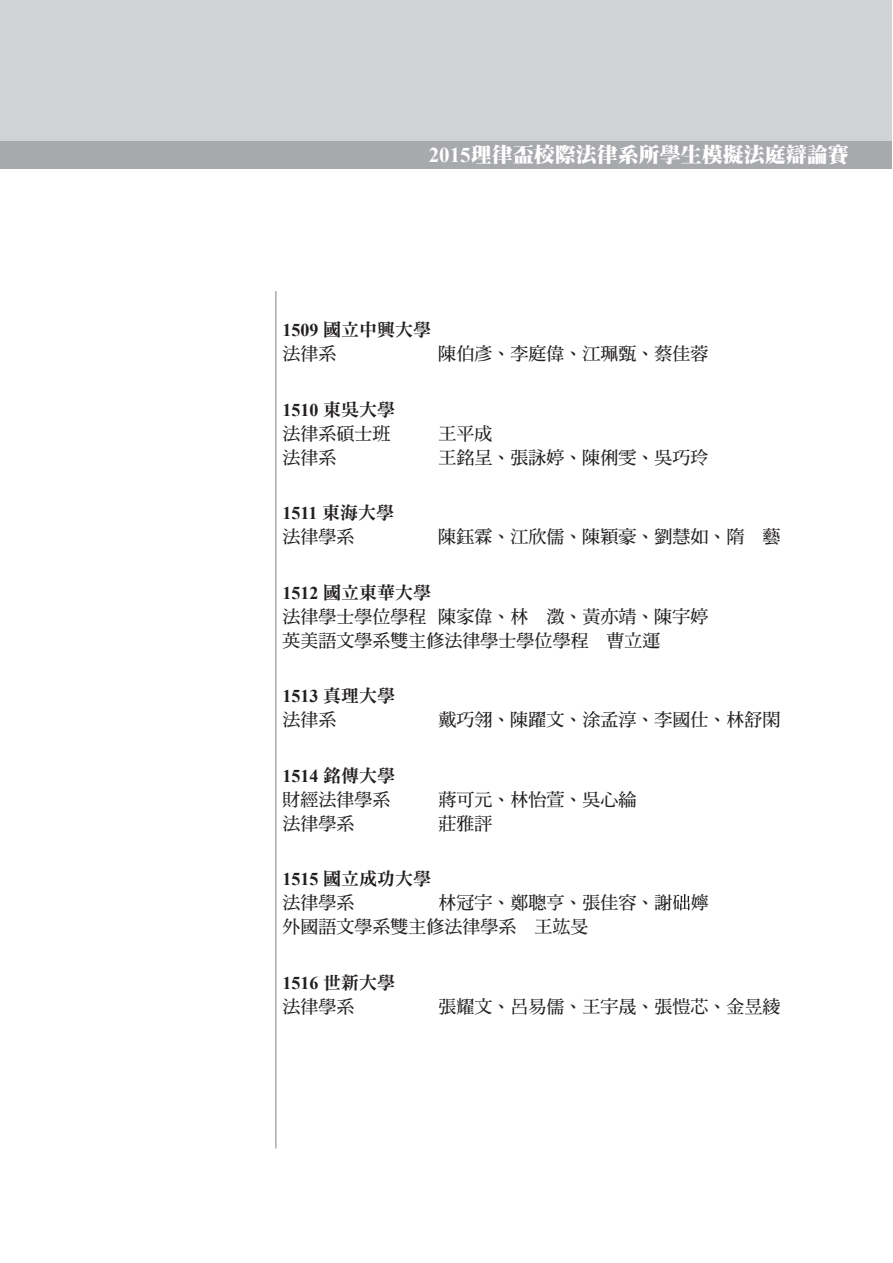
<style>
.page{position:relative;width:893px;height:1263px;background:#fff}
.page>*{position:absolute;margin:0;border:0;box-sizing:border-box;transform-origin:0 0}
.t1{font:21px "DF Ming Std W12";color:#fff}
.t2{font:18px/24px "DF Ming Std W7";color:#231f20}
.t3{font:700 18px "Times New Roman";color:#231f20}
.t4{font:18px "DF Ming Std W9";color:#231f20}
.s1{font-family:"Times New Roman";font-weight:700}
.s2{font-family:"DF Ming Std W9";font-weight:400}
</style>
<div class="page">
<hr style="left:276px;top:291px;width:1px;height:857px;background:#808285">
<div style="left:1px;top:0;width:891px;height:169px;background:#d1d2d4"></div>
<div style="left:1px;top:141px;width:891px;height:28px;background:#a8a9ad"></div>
<svg style="left:673px;top:894px;width:17px;height:16px"></svg>
<p class="t1" style="left:429px;top:143px;width:422px"><span class="s1">2015</span>理律盃校際法律系所學生模擬法庭辯論賽</p>
<p class="t4" style="left:283px;top:320px;width:150px"><span class="s1">1509</span> 國立中興大學</p>
<p class="t2" style="left:283px;top:341px;width:55px">法律系</p>
<p class="t2" style="left:439px;top:341px;width:271px">陳伯彥、李庭偉、江珮甄、蔡佳蓉</p>
<p class="t3" style="left:283px;top:397px;width:114px">1510 <span class="s2">東吳大學</span></p>
<p class="t2" style="left:283px;top:421px;width:109px">法律系碩士班</p>
<p class="t2" style="left:439px;top:421px;width:55px">王平成</p>
<p class="t2" style="left:283px;top:445px;width:55px">法律系</p>
<p class="t2" style="left:439px;top:445px;width:271px">王銘呈、張詠婷、陳俐雯、吳巧玲</p>
<p class="t3" style="left:283px;top:501px;width:113px">1511 <span class="s2">東海大學</span></p>
<p class="t2" style="left:283px;top:524px;width:73px">法律學系</p>
<p class="t2" style="left:439px;top:524px;width:343px">陳鈺霖、江欣儒、陳穎豪、劉慧如、隋 藝</p>
<p class="t4" style="left:283px;top:582px;width:150px"><span class="s1">1512</span> 國立東華大學</p>
<p class="t2" style="left:283px;top:604px;width:427px">法律學士學位學程 陳家偉、林 澂、黃亦靖、陳宇婷英美語文學系雙主修法律學士學位學程 曹立運</p>
<p class="t3" style="left:283px;top:684px;width:114px">1513 <span class="s2">真理大學</span></p>
<p class="t2" style="left:283px;top:707px;width:55px">法律系</p>
<p class="t2" style="left:439px;top:707px;width:343px">戴巧翎、陳躍文、涂孟淳、李國仕、林舒閑</p>
<p class="t3" style="left:283px;top:763px;width:114px">1514 <span class="s2">銘傳大學</span></p>
<p class="t2" style="left:283px;top:787px;width:109px">財經法律學系</p>
<p class="t2" style="left:439px;top:787px;width:199px">蔣可元、林怡萱、吳心綸</p>
<p class="t2" style="left:283px;top:811px;width:73px">法律學系</p>
<p class="t2" style="left:439px;top:811px;width:55px">莊雅評</p>
<p class="t4" style="left:283px;top:869px;width:150px"><span class="s1">1515</span> 國立成功大學</p>
<p class="t2" style="left:283px;top:890px;width:73px">法律學系</p>
<p class="t2" style="left:283px;top:890px;width:427px;text-indent:156px">林冠宇、鄭聰亨、張佳容、謝 嬣外國語文學系雙主修法律學系 王竑旻</p>
<p class="t3" style="left:283px;top:970px;width:114px">1516 <span class="s2">世新大學</span></p>
<p class="t2" style="left:283px;top:994px;width:73px">法律學系</p>
<p class="t2" style="left:439px;top:994px;width:343px">張耀文、呂易儒、王宇晟、張愷芯、金昱綾</p>
</div>
